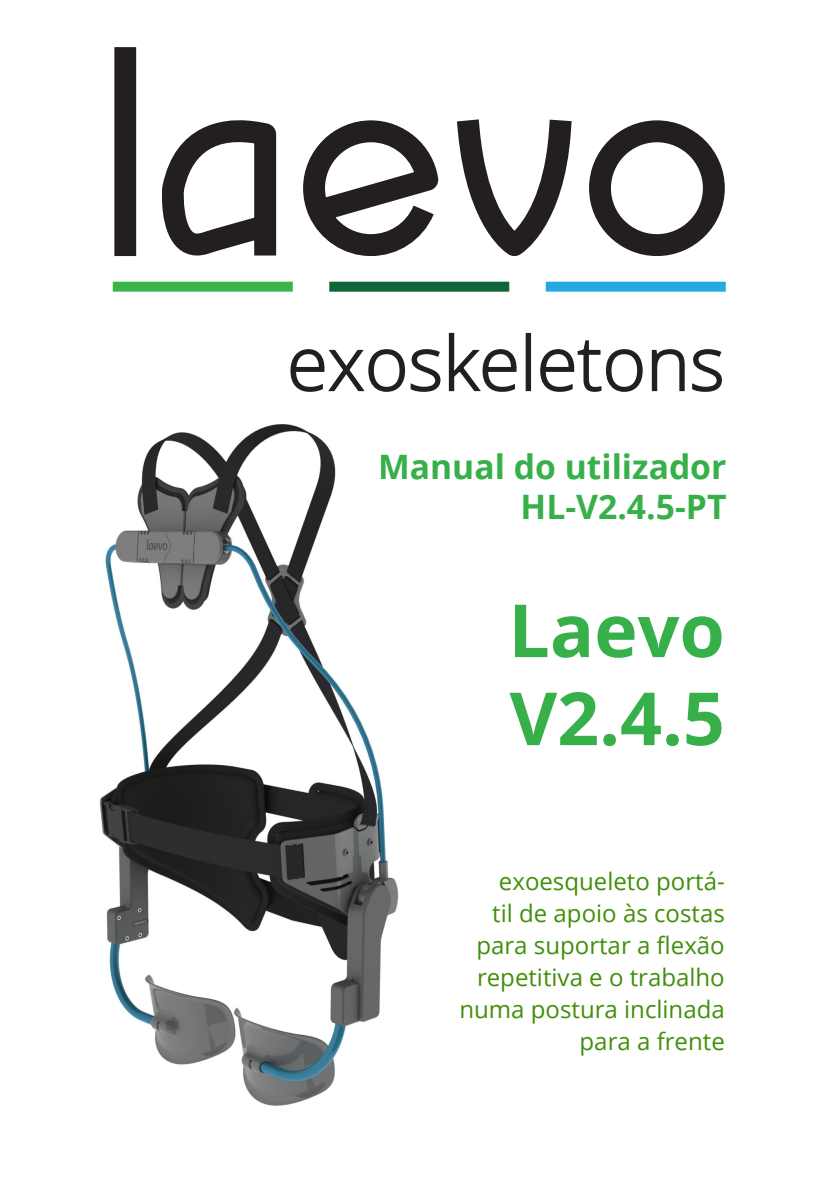
<style>
.page{position:relative;width:840px;height:1191px;background:#fff}
.page>*{position:absolute;margin:0;border:0;box-sizing:border-box;transform-origin:0 0}
.t1{font:300 74.4px "Open Sans";color:#231f20}
.Bladtitels{font:700 73.4px/88px "Open Sans";color:#37b049}
.Bladtitels-2{font:700 33.6px/40.4px "Open Sans";color:#37b049;text-align:right}
.Bladtitels-3{font:24px/32px "Open Sans";color:#418f0a;text-align:right}
</style>
<div class="page">
<img style="left:99px;top:424px;width:300px;height:682px">
<div style="left:545px;top:282px;width:180px;height:10px;background:#24aae1"></div>
<div style="left:329px;top:282px;width:180px;height:10px;background:#0c6638"></div>
<div style="left:113px;top:282px;width:179px;height:10px;background:#3ab54a"></div>
<svg style="left:589px;top:120px;width:136px;height:136px"></svg>
<svg style="left:457px;top:119px;width:115px;height:137px"></svg>
<svg style="left:303px;top:120px;width:136px;height:136px"></svg>
<svg style="left:161px;top:120px;width:116px;height:136px"></svg>
<div style="left:115px;top:48px;width:20px;height:207px;background:#231f20"></div>
<div style="left:114px;top:47px;width:22px;height:209px;border:2px solid #231f20"></div>
<svg style="left:290px;top:349px;width:151px;height:43px"></svg>
<svg style="left:448px;top:332px;width:69px;height:60px"></svg>
<div style="left:525px;top:333px;width:5px;height:58px;border:2px solid #231f20"></div>
<svg style="left:540px;top:340px;width:103px;height:52px"></svg>
<svg style="left:651px;top:349px;width:71px;height:43px"></svg>
<h1 class="t1" style="left:287px;top:312px;width:439px">exoskeletons</h1>
<p class="Bladtitels-2" style="left:378px;top:445px;width:350px">Manual do utilizador<br>HL-V2.4.5-PT</p>
<p class="Bladtitels" style="left:508px;top:584px;width:218px">Laevo<br>V2.4.5</p>
<p class="Bladtitels-3" style="left:459px;top:864px;width:267px">exoesqueleto portá-<br>til de apoio às costas para suportar a flexão repetitiva e o trabalho numa postura inclinada para a frente</p>
</div>
